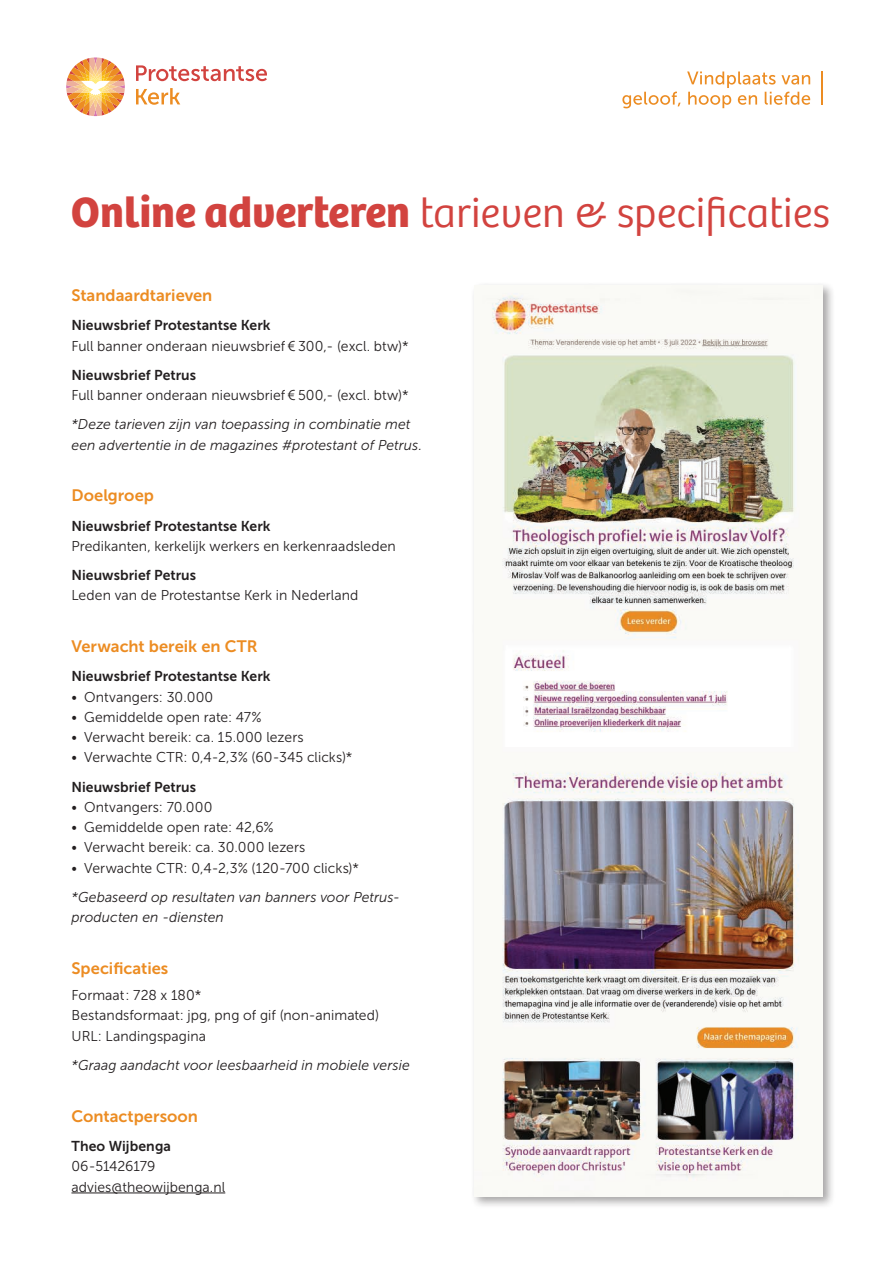
<style>
.page{position:relative;width:893px;height:1263px;background:#fff}
.page>*{position:absolute;margin:0;border:0;box-sizing:border-box;transform-origin:0 0}
.t1{font:300 42.6px "Bree";color:#d2433f}
.t2{font:16.5px "Museo Sans 700";color:#ec8c22}
.t3{font:14.25px/20.2px "Museo Sans 300";letter-spacing:.005em;color:#231f20}
.t4{font:italic 14.25px/20.2px "Museo Sans 300";letter-spacing:.005em;color:#231f20}
.t5{font:14.25px "Museo Sans 700";letter-spacing:.005em;color:#231f20}
.s1{font-weight:700;font-size:44.1px}
</style>
<div class="page">
<hr style="left:71px;top:1192px;width:154px;height:1px;background:#231f20">
<div style="left:470px;top:282px;width:365px;height:927px;background:#231f20;opacity:.4"></div>
<img style="left:474px;top:286px;width:349px;height:910px">
<svg style="left:136px;top:65px;width:131px;height:16px"></svg>
<svg style="left:136px;top:88px;width:44px;height:17px"></svg>
<svg style="left:66px;top:57px;width:59px;height:59px"></svg>
<svg style="left:622px;top:92px;width:59px;height:16px"></svg>
<svg style="left:687px;top:72px;width:123px;height:36px"></svg>
<hr style="left:822px;top:71px;width:1px;height:34px;background:#ec8c22">
<h1 class="t1" style="left:71px;top:181px;width:760px"><span class="s1">Online adverteren</span> tarieven &amp; specificaties</h1>
<p class="t2" style="left:71px;top:286px;width:142px">Standaardtarieven</p>
<p class="t5" style="left:71px;top:318px;width:201px">Nieuwsbrief Protestantse Kerk</p>
<p class="t3" style="left:71px;top:336px;width:339px">Full banner onderaan nieuwsbrief€ 300,- (excl. btw)*</p>
<p class="t5" style="left:71px;top:367px;width:126px">Nieuwsbrief Petrus</p>
<p class="t3" style="left:71px;top:385px;width:339px">Full banner onderaan nieuwsbrief€ 500,- (excl. btw)*</p>
<p class="t4" style="left:71px;top:414px;width:352px">*Deze tarieven zijn van toepassing in combinatie met een advertentie in de magazines #protestant of Petrus.</p>
<p class="t2" style="left:71px;top:486px;width:84px">Doelgroep</p>
<p class="t5" style="left:71px;top:518px;width:201px">Nieuwsbrief Protestantse Kerk</p>
<p class="t3" style="left:71px;top:536px;width:326px">Predikanten, kerkelijk werkers en kerkenraadsleden</p>
<p class="t5" style="left:71px;top:567px;width:126px">Nieuwsbrief Petrus</p>
<p class="t3" style="left:71px;top:585px;width:289px">Leden van de Protestantse Kerk in Nederland</p>
<p class="t2" style="left:71px;top:637px;width:188px">Verwacht bereik en CTR</p>
<p class="t5" style="left:71px;top:669px;width:201px">Nieuwsbrief Protestantse Kerk</p>
<p class="t3" style="left:71px;top:687px;width:143px">• Ontvangers: 30.000</p>
<p class="t3" style="left:71px;top:707px;width:192px">• Gemiddelde open rate: 47%</p>
<p class="t3" style="left:71px;top:727px;width:234px">• Verwacht bereik: ca. 15.000 lezers</p>
<p class="t3" style="left:71px;top:747px;width:283px">• Verwachte CTR: 0,4-2,3% (60-345 clicks)*</p>
<p class="t5" style="left:71px;top:779px;width:126px">Nieuwsbrief Petrus</p>
<p class="t3" style="left:71px;top:797px;width:143px">• Ontvangers: 70.000</p>
<p class="t3" style="left:71px;top:817px;width:204px">• Gemiddelde open rate: 42,6%</p>
<p class="t3" style="left:71px;top:837px;width:235px">• Verwacht bereik: ca. 30.000 lezers</p>
<p class="t3" style="left:71px;top:858px;width:289px">• Verwachte CTR: 0,4-2,3% (120-700 clicks)*</p>
<p class="t4" style="left:71px;top:887px;width:330px">*Gebaseerd op resultaten van banners voor Petrus&shy;producten en -diensten</p>
<p class="t2" style="left:71px;top:959px;width:98px">Specificaties</p>
<p class="t3" style="left:71px;top:985px;width:309px">Formaat: 728 x 180*<br>Bestandsformaat: jpg, png of gif (non-animated)<br>URL: Landingspagina</p>
<p class="t4" style="left:71px;top:1055px;width:340px">*Graag aandacht voor leesbaarheid in mobiele versie</p>
<p class="t2" style="left:71px;top:1107px;width:128px">Contactpersoon</p>
<p class="t5" style="left:71px;top:1138px;width:101px">Theo Wijbenga</p>
<p class="t3" style="left:71px;top:1156px;width:155px">06-51426179 advies@theowijbenga.nl</p>
</div>
